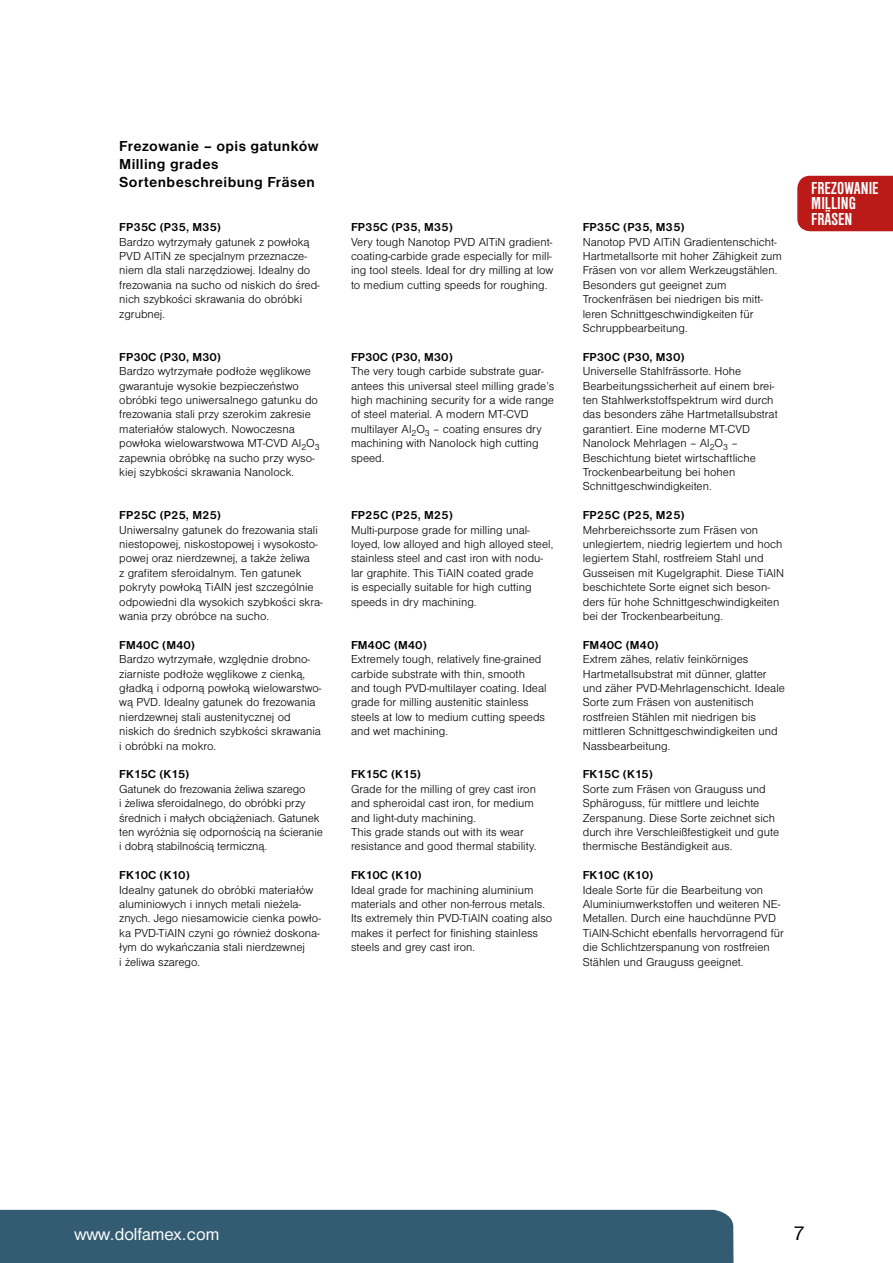
<style>
.page{position:relative;width:893px;height:1263px;background:#fff}
.page>*{position:absolute;margin:0;border:0;box-sizing:border-box;transform-origin:0 0}
.t1{font:21px "Nimbus San DCE";color:#000}
.t2{font:700 condensed 18px/15.8px "Nimbus San DCE";color:#fff}
.t3{font:18px "Nimbus San DCE";color:#fff}
.t4{font:700 15px/18px "Nimbus San DCE";letter-spacing:.025em;color:#000}
.t5{font:12px/14.4px "Nimbus San DCE Ligh";color:#000}
.t6{font:700 12px "Nimbus San DCE";color:#000}
</style>
<div class="page">
<div style="left:0;top:1210px;width:734px;height:53px;background:#335c72"></div>
<div style="left:797px;top:176px;width:96px;height:55px;background:#ba1b18"></div>
<p class="t4" style="left:119px;top:137px;width:201px">Frezowanie – opis gatunków<br>Milling grades<br>Sortenbeschreibung Fräsen</p>
<p class="t6" style="left:119px;top:220px;width:103px">FP35C (P35, M35)</p>
<p class="t5" style="left:119px;top:235px;width:202px">Bardzo wytrzymały gatunek z powłoką PVD AITiN ze specjalnym przeznacze&shy;niem dla stali narzędziowej. Idealny do frezowania na sucho od niskich do śred&shy;nich szybkości skrawania do obróbki zgrubnej.</p>
<p class="t6" style="left:119px;top:350px;width:103px">FP30C (P30, M30)</p>
<p class="t5" style="left:119px;top:364px;width:202px">Bardzo wytrzymałe podłoże węglikowe gwarantuje wysokie bezpieczeństwo obróbki tego uniwersalnego gatunku do frezowania stali przy szerokim zakresie materiałów stalowych. Nowoczesna powłoka wielowarstwowa MT-CVD Al<sub>2</sub>O<sub>3 </sub>zapewnia obróbkę na sucho przy wyso&shy;kiej szybkości skrawania Nanolock.</p>
<p class="t6" style="left:119px;top:508px;width:103px">FP25C (P25, M25)</p>
<p class="t5" style="left:119px;top:523px;width:205px">Uniwersalny gatunek do frezowania stali niestopowej, niskostopowej i wysokosto&shy;powej oraz nierdzewnej, a także żeliwa<br>z grafitem sferoidalnym. Ten gatunek pokryty powłoką TiAIN jest szczególnie odpowiedni dla wysokich szybkości skra&shy;wania przy obróbce na sucho.</p>
<p class="t6" style="left:119px;top:638px;width:77px">FM40C (M40)</p>
<p class="t5" style="left:119px;top:652px;width:204px">Bardzo wytrzymałe, względnie drobno&shy;ziarniste podłoże węglikowe z cienką, gładką i odporną powłoką wielowarstwo&shy;wą PVD. Idealny gatunek do frezowania nierdzewnej stali austenitycznej od niskich do średnich szybkości skrawania i obróbki na mokro.</p>
<p class="t6" style="left:119px;top:768px;width:72px">FK15C (K15)</p>
<p class="t5" style="left:119px;top:782px;width:205px">Gatunek do frezowania żeliwa szarego<br>i żeliwa sferoidalnego, do obróbki przy średnich i małych obciążeniach. Gatunek ten wyróżnia się odpornością na ścieranie i dobrą stabilnością termiczną.</p>
<p class="t6" style="left:119px;top:868px;width:72px">FK10C (K10)</p>
<p class="t5" style="left:119px;top:883px;width:203px">Idealny gatunek do obróbki materiałów aluminiowych i innych metali nieżela&shy;znych. Jego niesamowicie cienka powło&shy;ka PVD-TiAIN czyni go również doskona&shy;łym do wykańczania stali nierdzewnej<br>i żeliwa szarego.</p>
<p class="t6" style="left:351px;top:220px;width:103px">FP35C (P35, M35)</p>
<p class="t5" style="left:351px;top:235px;width:204px">Very tough Nanotop PVD AlTiN gradient&shy;coating-carbide grade especially for mill&shy;ing tool steels. Ideal for dry milling at low to medium cutting speeds for roughing.</p>
<p class="t6" style="left:351px;top:350px;width:103px">FP30C (P30, M30)</p>
<p class="t5" style="left:351px;top:364px;width:205px">The very tough carbide substrate guar&shy;antees this universal steel milling grade’s high machining security for a wide range of steel material. A modern MT-CVD multilayer Al<sub>2</sub>O<sub>3</sub> – coating ensures dry machining with Nanolock high cutting speed.</p>
<p class="t6" style="left:351px;top:508px;width:103px">FP25C (P25, M25)</p>
<p class="t5" style="left:351px;top:523px;width:204px">Multi-purpose grade for milling unal&shy;loyed, low alloyed and high alloyed steel, stainless steel and cast iron with nodu&shy;lar graphite. This TiAlN coated grade<br>is especially suitable for high cutting speeds in dry machining.</p>
<p class="t6" style="left:351px;top:638px;width:77px">FM40C (M40)</p>
<p class="t5" style="left:351px;top:652px;width:197px">Extremely tough, relatively fine-grained carbide substrate with thin, smooth and tough PVD-multilayer coating. Ideal grade for milling austenitic stainless steels at low to medium cutting speeds and wet machining.</p>
<p class="t6" style="left:351px;top:768px;width:72px">FK15C (K15)</p>
<p class="t5" style="left:351px;top:782px;width:187px">Grade for the milling of grey cast iron and spheroidal cast iron, for medium and light-duty machining.<br>This grade stands out with its wear resistance and good thermal stability.</p>
<p class="t6" style="left:351px;top:868px;width:72px">FK10C (K10)</p>
<p class="t5" style="left:351px;top:883px;width:203px">Ideal grade for machining aluminium materials and other non-ferrous metals.<br>Its extremely thin PVD-TiAlN coating also makes it perfect for finishing stainless steels and grey cast iron.</p>
<p class="t6" style="left:583px;top:220px;width:103px">FP35C (P35, M35)</p>
<p class="t5" style="left:583px;top:235px;width:201px">Nanotop PVD AlTiN Gradientenschicht-Hartmetallsorte mit hoher Zähigkeit zum Fräsen von vor allem Werkzeugstählen.<br>Besonders gut geeignet zum Trockenfräsen bei niedrigen bis mitt&shy;leren Schnittgeschwindigkeiten für Schruppbearbeitung.</p>
<p class="t6" style="left:583px;top:350px;width:103px">FP30C (P30, M30)</p>
<p class="t5" style="left:583px;top:364px;width:196px">Universelle Stahlfrässorte. Hohe Bearbeitungssicherheit auf einem brei&shy;ten Stahlwerkstoffspektrum wird durch das besonders zähe Hartmetallsubstrat garantiert. Eine moderne MT-CVD Nanolock Mehrlagen – Al<sub>2</sub>O<sub>3</sub> – Beschichtung bietet wirtschaftliche Trockenbearbeitung bei hohen Schnittgeschwindigkeiten.</p>
<p class="t6" style="left:583px;top:508px;width:103px">FP25C (P25, M25)</p>
<p class="t5" style="left:583px;top:523px;width:203px">Mehrbereichssorte zum Fräsen von unlegiertem, niedrig legiertem und hoch legiertem Stahl, rostfreiem Stahl und Gusseisen mit Kugelgraphit. Diese TiAlN beschichtete Sorte eignet sich beson&shy;ders für hohe Schnittgeschwindigkeiten bei der Trockenbearbeitung.</p>
<p class="t6" style="left:583px;top:638px;width:77px">FM40C (M40)</p>
<p class="t5" style="left:583px;top:652px;width:204px">Extrem zähes, relativ feinkörniges Hartmetallsubstrat mit dünner, glatter und zäher PVD-Mehrlagenschicht. Ideale Sorte zum Fräsen von austenitisch rostfreien Stählen mit niedrigen bis mittleren Schnittgeschwindigkeiten und Nassbearbeitung.</p>
<p class="t6" style="left:583px;top:768px;width:72px">FK15C (K15)</p>
<p class="t5" style="left:583px;top:782px;width:198px">Sorte zum Fräsen von Grauguss und Sphäroguss, für mittlere und leichte Zerspanung. Diese Sorte zeichnet sich durch ihre Verschleißfestigkeit und gute thermische Beständigkeit aus.</p>
<p class="t6" style="left:583px;top:868px;width:72px">FK10C (K10)</p>
<p class="t5" style="left:583px;top:883px;width:203px">Ideale Sorte für die Bearbeitung von Aluminiumwerkstoffen und weiteren NE-Metallen. Durch eine hauchdünne PVD TiAlN-Schicht ebenfalls hervorragend für die Schlichtzerspanung von rostfreien Stählen und Grauguss geeignet.</p>
<h2 class="t2" style="left:811px;top:180px;width:69px">FREZOWANIE<br>MILLING<br>FRÄSEN</h2>
<h2 class="t3" style="left:74px;top:1224px;width:146px">www.dolfamex.com</h2>
<h1 class="t1" style="left:793px;top:1221px;width:14px">7</h1>
</div>
